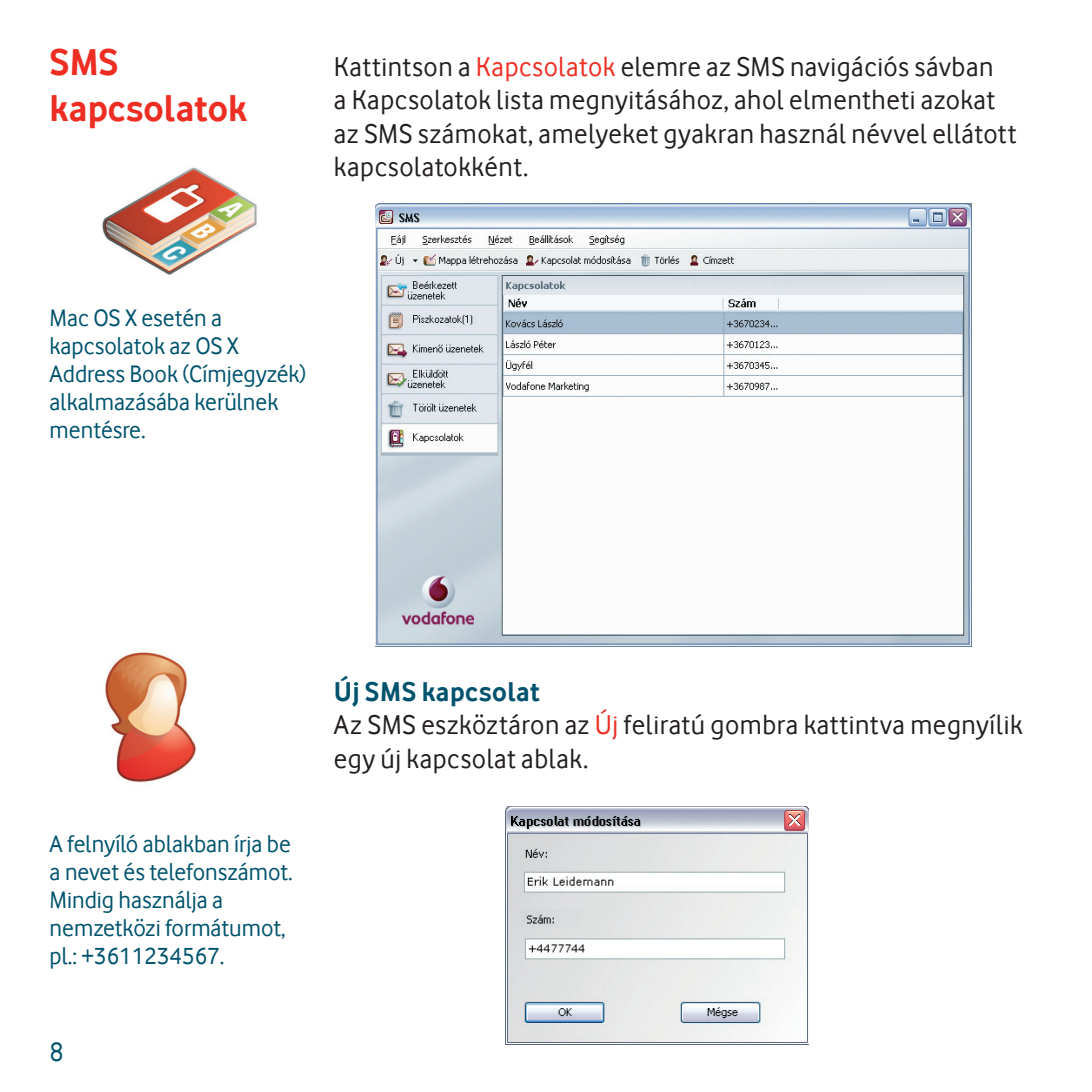
<style>
.page{position:relative;width:1092px;height:1092px;background:#fff}
.page>*{position:absolute;margin:0;border:0;box-sizing:border-box;transform-origin:0 0}
.t1{font:700 38.5px/45.5px "Vodafone Rg";color:#ee2e22}
.t2{font:28px/33.6px "Vodafone Rg";letter-spacing:.02em;color:#231f20}
.t3{font:28px "Vodafone Rg";color:#00536d}
.t4{font:24.5px/28px "Vodafone Rg";color:#00536d}
.s1{color:#ee2e22}
.s2{font-weight:700;color:#00536d}
</style>
<div class="page">
<img style="left:375px;top:203px;width:596px;height:443px">
<img style="left:102px;top:167px;width:155px;height:108px">
<img style="left:505px;top:806px;width:303px;height:238px">
<img style="left:105px;top:652px;width:91px;height:131px">
<h1 class="t1" style="left:50px;top:39px;width:199px">SMS kapcsolatok</h1>
<p class="t2" style="left:334px;top:49px;width:684px">Kattintson a <span class="s1">Kapcsolatok</span> elemre az SMS navigációs sávban<br>a Kapcsolatok lista megnyitásához, ahol elmentheti azokat az SMS számokat, amelyeket gyakran használ névvel ellátott kapcsolatokként.</p>
<p class="t4" style="left:50px;top:303px;width:258px">Mac OS X esetén a kapcsolatok az OS X<br>Address Book (Címjegyzék) alkalmazásába kerülnek mentésre.</p>
<p class="t4" style="left:50px;top:829px;width:245px">A felnyíló ablakban írja be a nevet és telefonszámot.<br>Mindig használja a nemzetközi formátumot, pl.: +3611234567.</p>
<p class="t3" style="left:50px;top:1036px;width:16px">8</p>
<p class="t2" style="left:334px;top:674px;width:690px"><span class="s2">Új SMS kapcsolat<br></span>Az SMS eszköztáron az <span class="s1">Új</span> feliratú gombra kattintva megnyílik egy új kapcsolat ablak.</p>
</div>
